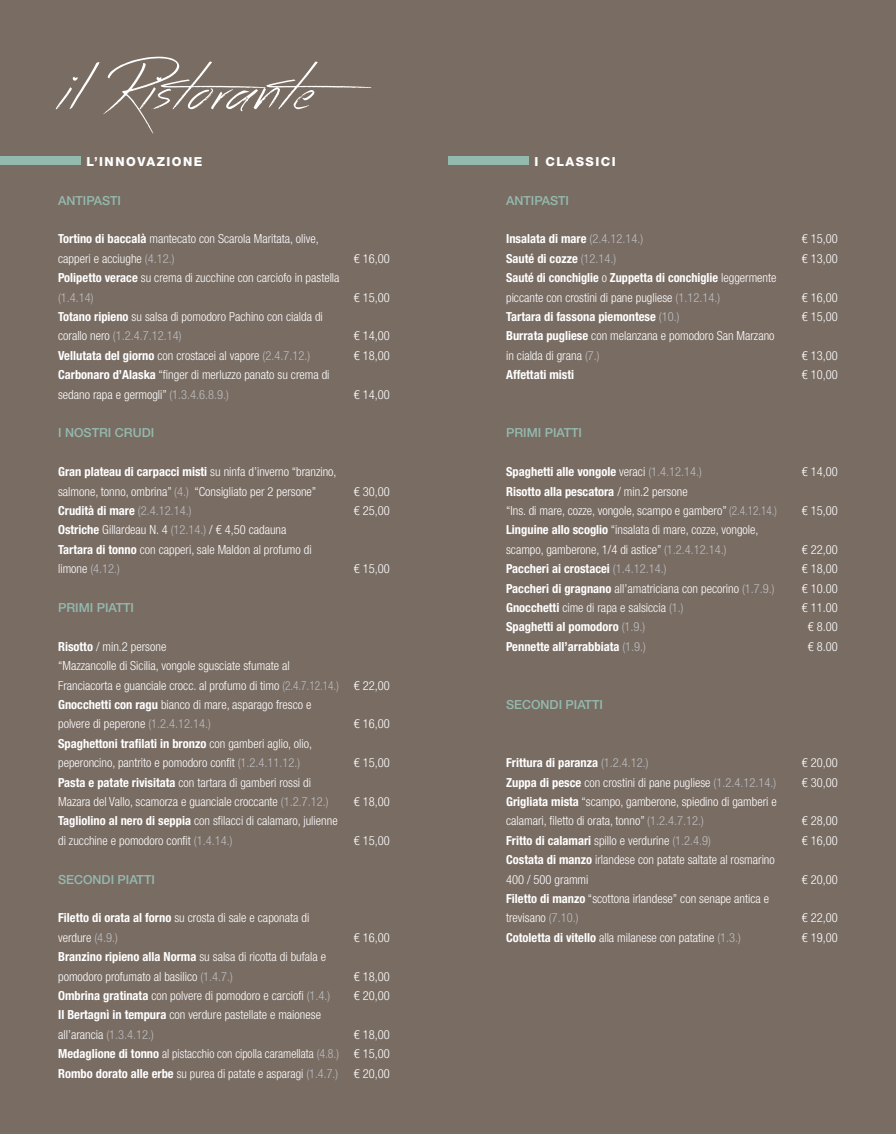
<style>
.page{position:relative;width:896px;height:1134px;background:#796c63}
.page>*{position:absolute;margin:0;border:0;box-sizing:border-box;transform-origin:0 0}
.t1{font:300 condensed 12.5px/19.4px "Helvetica Neue LT Pro";color:#fff}
.t2{font:700 condensed 12.5px/19.4px "Helvetica Neue LT Pro";color:#fff}
.t3{font:500 12.5px "Helvetica Neue LT Pro";color:#94baae}
.t4{font:800 12.5px "Helvetica Neue LT Pro";letter-spacing:.12em;color:#fff}
.s1{font-weight:700}
.s2{color:#bcbdc0}
.s3{font-weight:300;color:#bcbdc0}
.s4{font-weight:300}
</style>
<div class="page">
<div style="left:0;top:157px;width:81px;height:8px;background:#94baae"></div>
<svg style="left:56px;top:57px;width:315px;height:77px"></svg>
<div style="left:448px;top:157px;width:80px;height:8px;background:#94baae"></div>
<p class="t4" style="left:86px;top:154px;width:118px">L’INNOVAZIONE</p>
<p class="t3" style="left:58px;top:193px;width:64px">ANTIPASTI</p>
<p class="t1" style="left:58px;top:229px;width:283px"><span class="s1">Tortino di baccalà</span> mantecato con Scarola Maritata, olive, capperi e acciughe <span class="s2">(4.12.)<br></span><span class="s1">Polipetto verace</span> su crema di zucchine con carciofo in pastella <span class="s2">(1.4.14)<br></span><span class="s1">Totano ripieno</span> su salsa di pomodoro Pachino con cialda di corallo nero <span class="s2">(1.2.4.7.12.14)<br></span><span class="s1">Vellutata del giorno</span> con crostacei al vapore <span class="s2">(2.4.7.12.)<br></span><span class="s1">Carbonaro d’Alaska</span> “finger di merluzzo panato su crema di sedano rapa e germogli” <span class="s2">(1.3.4.6.8.9.)</span></p>
<p class="t3" style="left:58px;top:425px;width:98px">I NOSTRI CRUDI</p>
<p class="t1" style="left:58px;top:462px;width:280px"><span class="s1">Gran plateau di carpacci misti</span> su ninfa d’inverno “branzino, salmone, tonno, ombrina” <span class="s2">(4.)</span> “Consigliato per 2 persone” <span class="s1">Crudità di mare</span> <span class="s2">(2.4.12.14.)<br></span><span class="s1">Ostriche</span> Gillardeau N. 4 <span class="s2">(12.14.)</span> / € 4,50 cadauna<br><span class="s1">Tartara di tonno</span> con capperi, sale Maldon al profumo di limone <span class="s2">(4.12.)</span></p>
<p class="t3" style="left:58px;top:600px;width:77px">PRIMI PIATTI</p>
<p class="t1" style="left:58px;top:636px;width:282px"><span class="s1">Risotto</span> / min.2 persone<br>“Mazzancolle di Sicilia, vongole sgusciate sfumate al Franciacorta e guanciale crocc. al profumo di timo <span class="s2">(2.4.7.12.14.)<br></span><span class="s1">Gnocchetti con ragu</span> bianco di mare, asparago fresco e polvere di peperone <span class="s2">(1.2.4.12.14.)<br></span><span class="s1">Spaghettoni trafilati in bronzo</span> con gamberi aglio, olio, peperoncino, pantrito e pomodoro confit <span class="s2">(1.2.4.11.12.)<br></span><span class="s1">Pasta e patate rivisitata</span> con tartara di gamberi rossi di Mazara del Vallo, scamorza e guanciale croccante <span class="s2">(1.2.7.12.)<br></span><span class="s1">Tagliolino al nero di seppia</span> con sfilacci di calamaro, julienne di zucchine e pomodoro confit <span class="s2">(1.4.14.)</span></p>
<p class="t3" style="left:58px;top:872px;width:98px">SECONDI PIATTI</p>
<p class="t1" style="left:58px;top:908px;width:282px"><span class="s1">Filetto di orata al forno</span> su crosta di sale e caponata di verdure <span class="s2">(4.9.)<br></span><span class="s1">Branzino ripieno alla Norma</span> su salsa di ricotta di bufala e pomodoro profumato al basilico <span class="s2">(1.4.7.)<br></span><span class="s1">Ombrina gratinata</span> con polvere di pomodoro e carciofi <span class="s2">(1.4.)<br></span><span class="s1">Il Bertagnì in tempura</span> con verdure pastellate e maionese all’arancia <span class="s2">(1.3.4.12.)<br></span><span class="s1">Medaglione di tonno</span> al pistacchio con cipolla caramellata <span class="s2">(4.8.)<br></span><span class="s1">Rombo dorato alle erbe</span> su purea di patate e asparagi <span class="s2">(1.4.7.)</span></p>
<p class="t1" style="left:354px;top:248px;width:37px">€ 16,00</p>
<p class="t1" style="left:354px;top:287px;width:37px">€ 15,00</p>
<p class="t1" style="left:354px;top:326px;width:37px">€ 14,00 € 18,00</p>
<p class="t1" style="left:354px;top:384px;width:37px">€ 14,00</p>
<p class="t1" style="left:354px;top:481px;width:37px">€ 30,00 € 25,00</p>
<p class="t1" style="left:354px;top:559px;width:37px">€ 15,00</p>
<p class="t1" style="left:354px;top:675px;width:37px">€ 22,00</p>
<p class="t1" style="left:354px;top:714px;width:37px">€ 16,00</p>
<p class="t1" style="left:354px;top:753px;width:37px">€ 15,00</p>
<p class="t1" style="left:354px;top:792px;width:37px">€ 18,00</p>
<p class="t1" style="left:354px;top:830px;width:37px">€ 15,00</p>
<p class="t1" style="left:354px;top:927px;width:37px">€ 16,00</p>
<p class="t1" style="left:354px;top:966px;width:37px">€ 18,00 € 20,00</p>
<p class="t1" style="left:354px;top:1024px;width:37px;text-align:justify">€ 18,00 € 15,00 € 20,00</p>
<p class="t4" style="left:534px;top:154px;width:83px">I CLASSICI</p>
<p class="t3" style="left:506px;top:193px;width:64px">ANTIPASTI</p>
<p class="t2" style="left:506px;top:229px;width:272px">Insalata di mare <span class="s3">(2.4.12.14.)<br></span>Sauté di cozze <span class="s3">(12.14.)<br></span>Sauté di conchiglie <span class="s4">o</span> Zuppetta di conchiglie <span class="s4">leggermente piccante con crostini di pane pugliese</span> <span class="s3">(1.12.14.)<br></span>Tartara di fassona piemontese <span class="s3">(10.)<br></span>Burrata pugliese <span class="s4">con melanzana e pomodoro San Marzano in cialda di grana</span> <span class="s3">(7.)<br></span>Affettati misti</p>
<p class="t3" style="left:506px;top:425px;width:77px">PRIMI PIATTI</p>
<p class="t1" style="left:506px;top:462px;width:272px"><span class="s1">Spaghetti alle vongole</span> veraci <span class="s2">(1.4.12.14.)<br></span><span class="s1">Risotto alla pescatora</span> / min.2 persone<br>“Ins. di mare, cozze, vongole, scampo e gambero” <span class="s2">(2.4.12.14.)<br></span><span class="s1">Linguine allo scoglio</span> “insalata di mare, cozze, vongole, scampo, gamberone, 1/4 di astice” <span class="s2">(1.2.4.12.14.)<br></span><span class="s1">Paccheri ai crostacei</span> <span class="s2">(1.4.12.14.)<br></span><span class="s1">Paccheri di gragnano</span> all’amatriciana con pecorino <span class="s2">(1.7.9.)<br></span><span class="s1">Gnocchetti</span> cime di rapa e salsiccia <span class="s2">(1.)<br></span><span class="s1">Spaghetti al pomodoro</span> <span class="s2">(1.9.)<br></span><span class="s1">Pennette all’arrabbiata</span> <span class="s2">(1.9.)</span></p>
<p class="t3" style="left:506px;top:697px;width:98px">SECONDI PIATTI</p>
<p class="t1" style="left:506px;top:753px;width:272px"><span class="s1">Frittura di paranza</span> <span class="s2">(1.2.4.12.)<br></span><span class="s1">Zuppa di pesce</span> con crostini di pane pugliese <span class="s2">(1.2.4.12.14.)<br></span><span class="s1">Grigliata mista</span> “scampo, gamberone, spiedino di gamberi e calamari, filetto di orata, tonno” <span class="s2">(1.2.4.7.12.)<br></span><span class="s1">Fritto di calamari</span> spillo e verdurine <span class="s2">(1.2.4.9)<br></span><span class="s1">Costata di manzo</span> irlandese con patate saltate al rosmarino 400 / 500 grammi<br><span class="s1">Filetto di manzo</span> “scottona irlandese” con senape antica e trevisano <span class="s2">(7.10.)<br></span><span class="s1">Cotoletta di vitello</span> alla milanese con patatine <span class="s2">(1.3.)</span></p>
<p class="t1" style="left:802px;top:229px;width:37px">€ 15,00 € 13,00</p>
<p class="t1" style="left:802px;top:287px;width:37px">€ 16,00 € 15,00</p>
<p class="t1" style="left:802px;top:345px;width:37px">€ 13,00 € 10,00</p>
<p class="t1" style="left:802px;top:462px;width:37px">€ 14,00</p>
<p class="t1" style="left:802px;top:501px;width:37px">€ 15,00</p>
<p class="t1" style="left:802px;top:539px;width:37px;text-align:center">€ 22,00 € 18,00 € 10.00 € 11.00 € 8.00 € 8.00</p>
<p class="t1" style="left:802px;top:753px;width:37px">€ 20,00 € 30,00</p>
<p class="t1" style="left:802px;top:811px;width:37px">€ 28,00 € 16,00</p>
<p class="t1" style="left:802px;top:869px;width:37px">€ 20,00</p>
<p class="t1" style="left:802px;top:908px;width:37px">€ 22,00 € 19,00</p>
</div>
